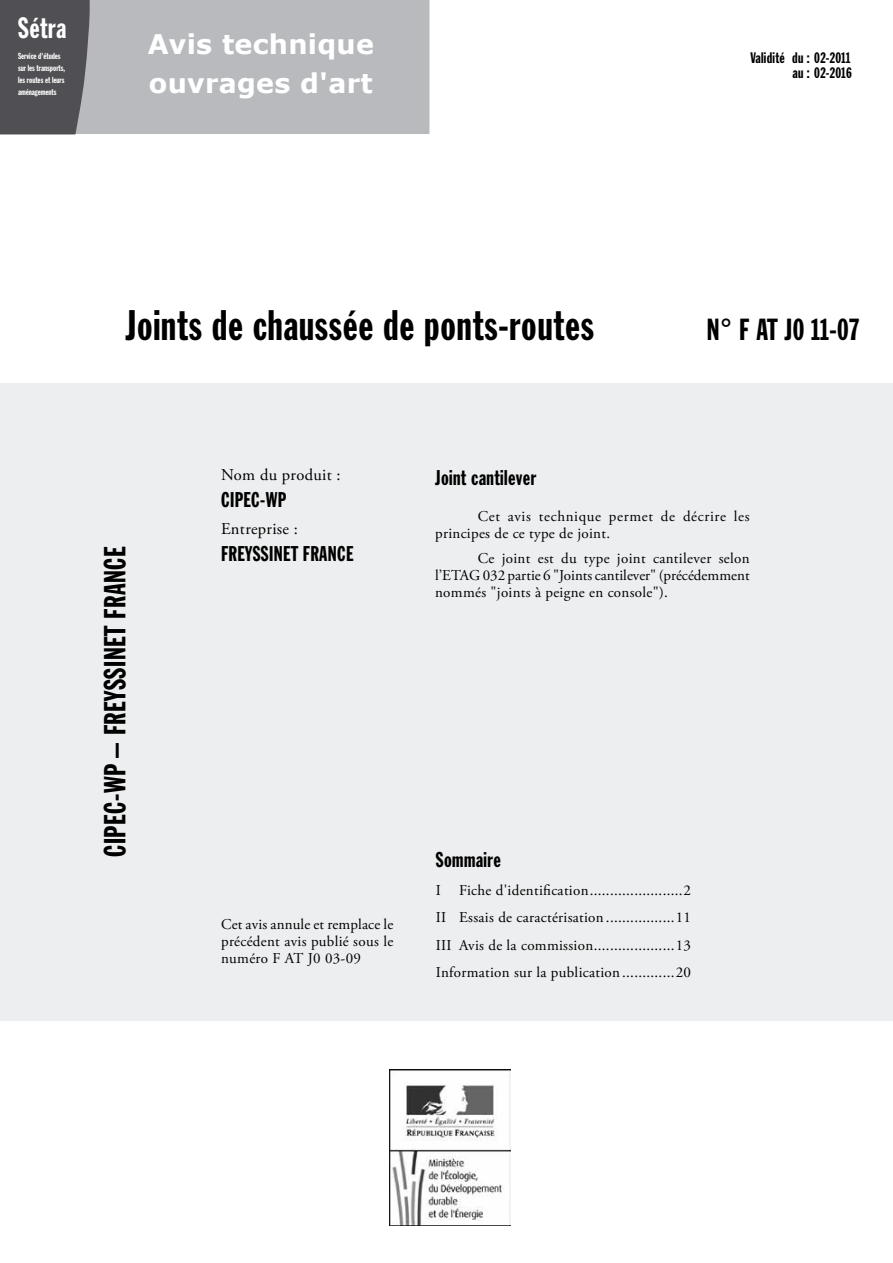
<style>
.page{position:relative;width:893px;height:1263px;background:#fff}
.page>*{position:absolute;margin:0;border:0;box-sizing:border-box;transform-origin:0 0}
.t1{font:42px "Franklin Gothic Extra Cond";letter-spacing:.02em;color:#000}
.t2{font:30px "Franklin Gothic Extra Cond";letter-spacing:.02em;color:#000}
.t3{font:28.8px "Franklin Gothic Extra Cond";letter-spacing:.02em;color:#fff}
.t4{font:700 27px/39px "Verdana";letter-spacing:.01em;color:#fff}
.t5{font:21px "Franklin Gothic Extra Cond";letter-spacing:.02em;color:#000}
.t6{font:16.5px "Adobe Garamond Pro";letter-spacing:.02em;color:#000}
.t7{font:15px/17px "Adobe Garamond Pro";letter-spacing:.02em;color:#000;text-align:justify}
.t8{font:15px/17px "Adobe Garamond Pro";letter-spacing:.045em;color:#000}
.t9{font:15px/15.3px "Franklin Gothic Extra Cond";letter-spacing:.02em;color:#000;text-align:right}
.t10{font:8.7px/12.3px "Franklin Gothic Extra Cond";color:#fff}
</style>
<div class="page">
<div style="left:90px;top:0;width:339px;height:134px;background:#b8babd"></div>
<div style="left:0;top:0;width:90px;height:134px;background:#504f53"></div>
<div style="left:0;top:383px;width:893px;height:637px;background:#edeeef"></div>
<img style="left:389px;top:1069px;width:121px;height:156px">
<h3 class="t3" style="left:18px;top:13px;width:50px">Sétra</h3>
<p class="t10" style="left:18px;top:50px;width:49px">Service d'études sur les transports, les routes et leurs aménagements</p>
<h3 class="t4" style="left:148px;top:23px;width:228px">Avis technique ouvrages d'art</h3>
<p class="t9" style="left:750px;top:50px;width:103px">Validité du : 02-2011 au : 02-2016</p>
<h1 class="t1" style="left:125px;top:303px;width:470px">Joints de chaussée de ponts-routes</h1>
<h2 class="t2" style="left:707px;top:314px;width:154px">N° F AT J0 11-07</h2>
<h2 class="t2" style="left:99px;top:857px;width:312px;rotate:-90deg">CIPEC-WP – FREYSSINET FRANCE</h2>
<p class="t6" style="left:221px;top:465px;width:121px">Nom du produit :</p>
<h3 class="t5" style="left:221px;top:488px;width:66px">CIPEC-WP</h3>
<p class="t6" style="left:221px;top:519px;width:78px">Entreprise :</p>
<h3 class="t5" style="left:221px;top:543px;width:134px">FREYSSINET FRANCE</h3>
<h3 class="t5" style="left:435px;top:466px;width:103px">Joint cantilever</h3>
<p class="t8" style="left:435px;top:508px;width:316px;text-indent:43px">Cet avis technique permet de décrire les principes de ce type de joint.</p>
<p class="t7" style="left:435px;top:550px;width:316px;text-indent:43px">Ce joint est du type joint cantilever selon l’ETAG 032 partie 6 "Joints cantilever" (précédemment nommés "joints à peigne en console").</p>
<p class="t7" style="left:221px;top:916px;width:174px">Cet avis annule et remplace le précédent avis publié sous le numéro F AT J0 03-09</p>
<h3 class="t5" style="left:436px;top:848px;width:66px">Sommaire</h3>
<p class="t7" style="left:436px;top:876px;width:257px;line-height:27.6px">I Fiche d'identification.......................2<br>II Essais de caractérisation .................11<br>III Avis de la commission....................13<br>Information sur la publication .............20</p>
</div>
